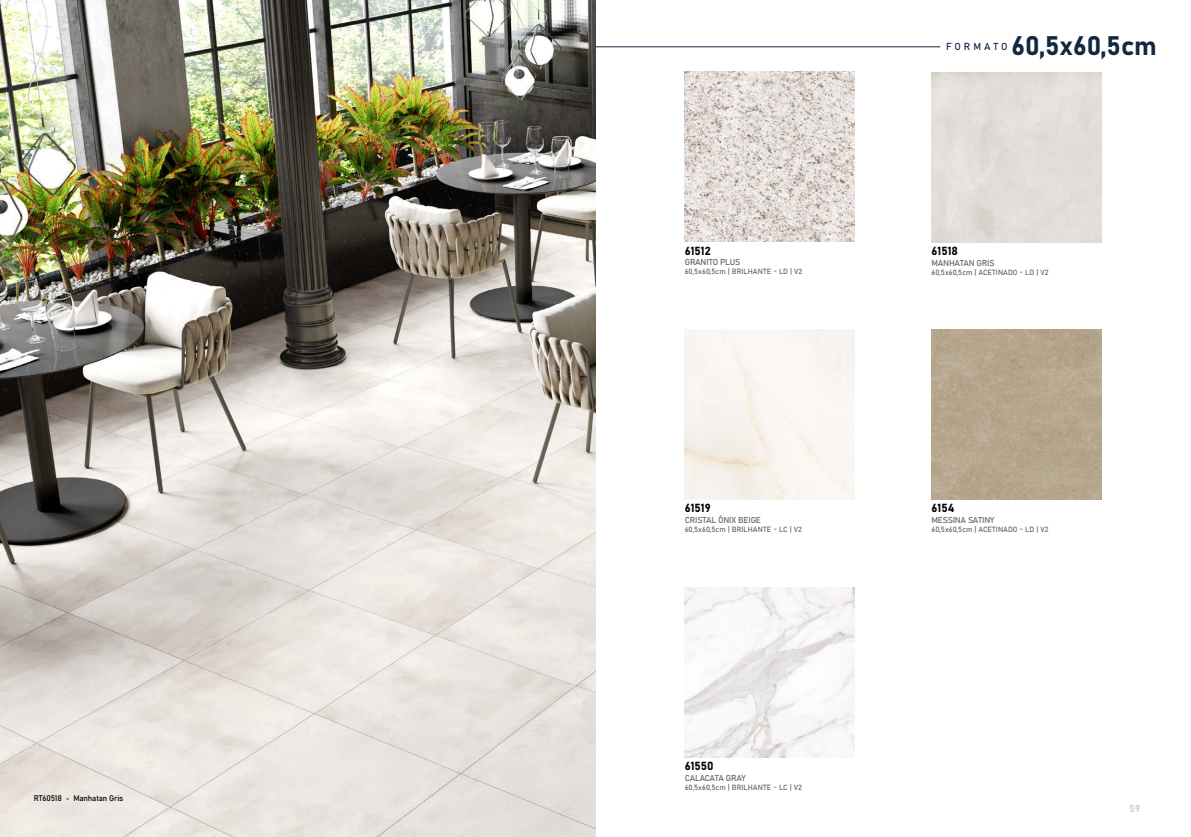
<style>
.page{position:relative;width:1191px;height:837px;background:#fff}
.page>*{position:absolute;margin:0;border:0;box-sizing:border-box;transform-origin:0 0}
.t1{font:26.5px "Bahnschrift";color:#12283f}
.t2{font:11.6px "Bahnschrift";color:#000}
.t3{font:10px "Bahnschrift";letter-spacing:.295em;color:#12283f}
.t4{font:10px "Bahnschrift";color:#d0d0d0}
.t5{font:8.5px "Bahnschrift";letter-spacing:-.03em;color:#646363}
.t6{font:8px "Bahnschrift";letter-spacing:-.02em;color:#000}
.t7{font:7.5px "Bahnschrift";color:#646363}
</style>
<div class="page">
<hr style="left:177px;top:46px;width:763px;height:1px;background:#12283f">
<img style="left:0;top:0;width:595px;height:836px">
<img style="left:931px;top:329px;width:170px;height:170px">
<img style="left:685px;top:587px;width:170px;height:170px">
<img style="left:685px;top:72px;width:170px;height:170px">
<p class="t6" style="left:34px;top:792px;width:91px">RT60518 - Manhatan Gris</p>
<h2 class="t2" style="left:685px;top:242px;width:28px">61512</h2>
<p class="t5" style="left:685px;top:255px;width:57px">GRANITO PLUS</p>
<p class="t7" style="left:685px;top:265px;width:119px">60,5x60,5cm | BRILHANTE - LD | V2</p>
<h2 class="t2" style="left:685px;top:499px;width:27px">61519</h2>
<p class="t5" style="left:685px;top:513px;width:78px">CRISTAL ÔNIX BEIGE</p>
<p class="t7" style="left:685px;top:523px;width:119px">60,5x60,5cm | BRILHANTE - LC | V2</p>
<h2 class="t2" style="left:685px;top:757px;width:30px">61550</h2>
<p class="t5" style="left:685px;top:770px;width:62px">CALACATA GRAY</p>
<p class="t7" style="left:685px;top:780px;width:119px">60,5x60,5cm | BRILHANTE - LC | V2</p>
<h3 class="t3" style="left:946px;top:39px;width:63px">FORMATO</h3>
<h1 class="t1" style="left:1011px;top:26px;width:147px">60,5x60,5cm</h1>
<h2 class="t2" style="left:931px;top:242px;width:28px">61518</h2>
<p class="t5" style="left:931px;top:256px;width:65px">MANHATAN GRIS</p>
<p class="t7" style="left:931px;top:266px;width:119px">60,5x60,5cm | ACETINADO - LD | V2</p>
<h2 class="t2" style="left:931px;top:499px;width:24px">6154</h2>
<p class="t5" style="left:931px;top:513px;width:65px">MESSINA SATINY</p>
<p class="t7" style="left:931px;top:523px;width:119px">60,5x60,5cm | ACETINADO - LD | V2</p>
<h3 class="t4" style="left:1129px;top:800px;width:12px">59</h3>
</div>
